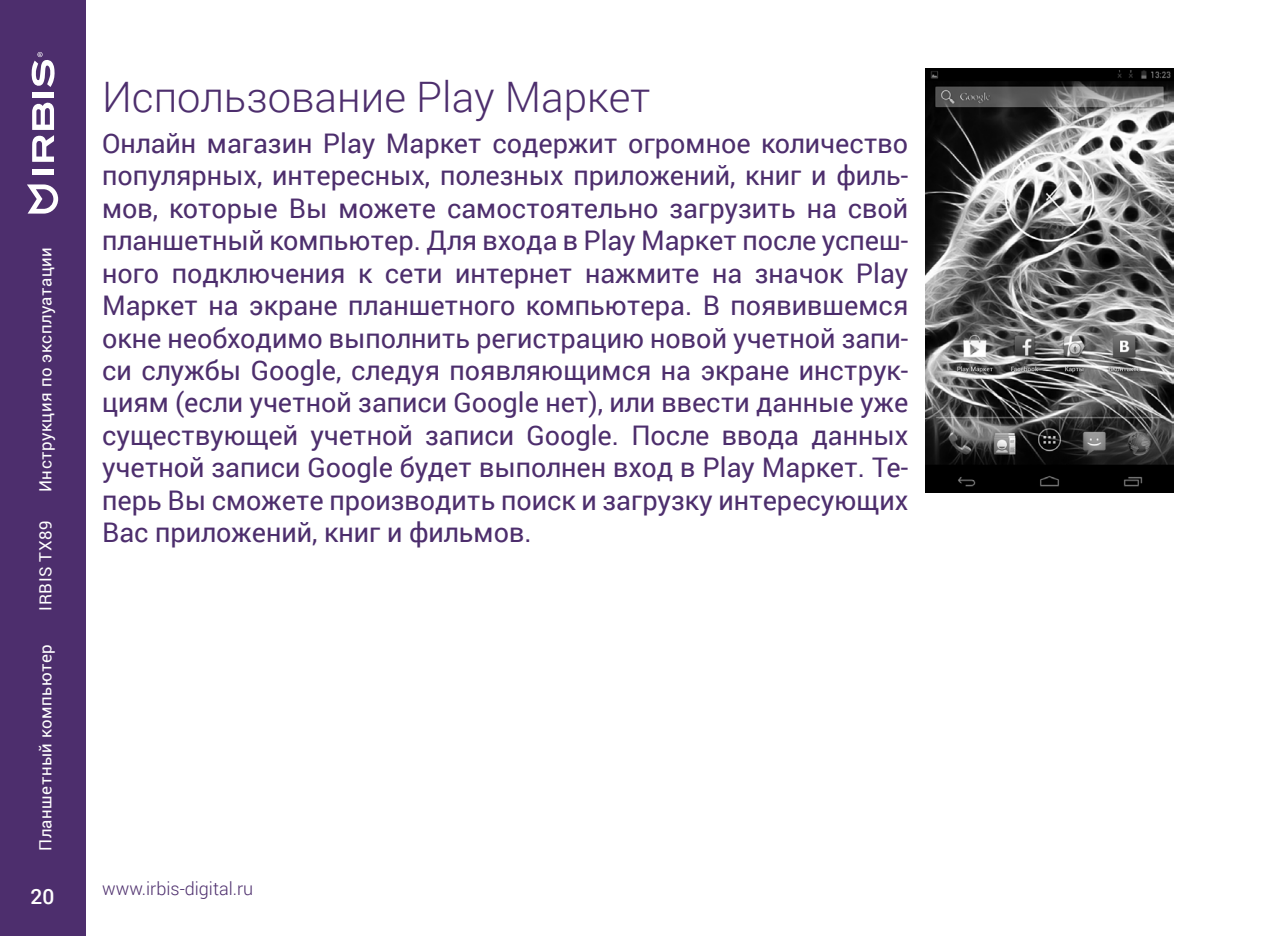
<style>
.page{position:relative;width:1276px;height:936px;background:#fff}
.page>*{position:absolute;margin:0;border:0;box-sizing:border-box;transform-origin:0 0}
.t1{font:300 42px "Roboto";color:#4d2e6d}
.t2{font:27px/32.4px "Roboto";color:#4d2e6d;text-align:justify}
.t3{font:500 21px "Roboto";color:#fff}
.t4{font:300 18px "Roboto";color:#4d2e6d}
.t5{font:16.8px "Roboto";letter-spacing:.03em;color:#fff}
</style>
<div class="page">
<div style="left:0;top:0;width:85px;height:935px;background:#4d2e6d"></div>
<svg style="left:27px;top:184px;width:31px;height:29px"></svg>
<svg style="left:32px;top:102px;width:22px;height:60px"></svg>
<div style="left:32px;top:169px;width:22px;height:5px;background:#fff"></div>
<div style="left:32px;top:92px;width:22px;height:5px;background:#fff"></div>
<svg style="left:31px;top:52px;width:24px;height:35px"></svg>
<img style="left:925px;top:68px;width:249px;height:424px">
<p class="t5" style="left:34px;top:492px;width:246px;rotate:-90deg">Инструкция по эксплуатации</p>
<p class="t5" style="left:34px;top:610px;width:91px;rotate:-90deg">IRBIS TX89</p>
<p class="t5" style="left:34px;top:850px;width:208px;rotate:-90deg">Планшетный компьютер</p>
<h1 class="t1" style="left:102px;top:68px;width:550px">Использование Play Маркет</h1>
<p class="t2" style="left:102px;top:126px;width:808px">Онлайн магазин Play Маркет содержит огромное количество популярных, интересных, полезных приложений, книг и филь&shy;мов, которые Вы можете самостоятельно загрузить на свой планшетный компьютер. Для входа в Play Маркет после успеш&shy;ного подключения к сети интернет нажмите на значок Play Маркет на экране планшетного компьютера. В появившемся окне необходимо выполнить регистрацию новой учетной запи&shy;си службы Google, следуя появляющимся на экране инструк&shy;циям (если учетной записи Google нет), или ввести данные уже существующей учетной записи Google. После ввода данных учетной записи Google будет выполнен вход в Play Маркет. Те&shy;перь Вы сможете производить поиск и загрузку интересующих Вас приложений, книг и фильмов.</p>
<p class="t3" style="left:31px;top:882px;width:25px">20</p>
<p class="t4" style="left:102px;top:876px;width:153px">www.irbis-digital.ru</p>
</div>
